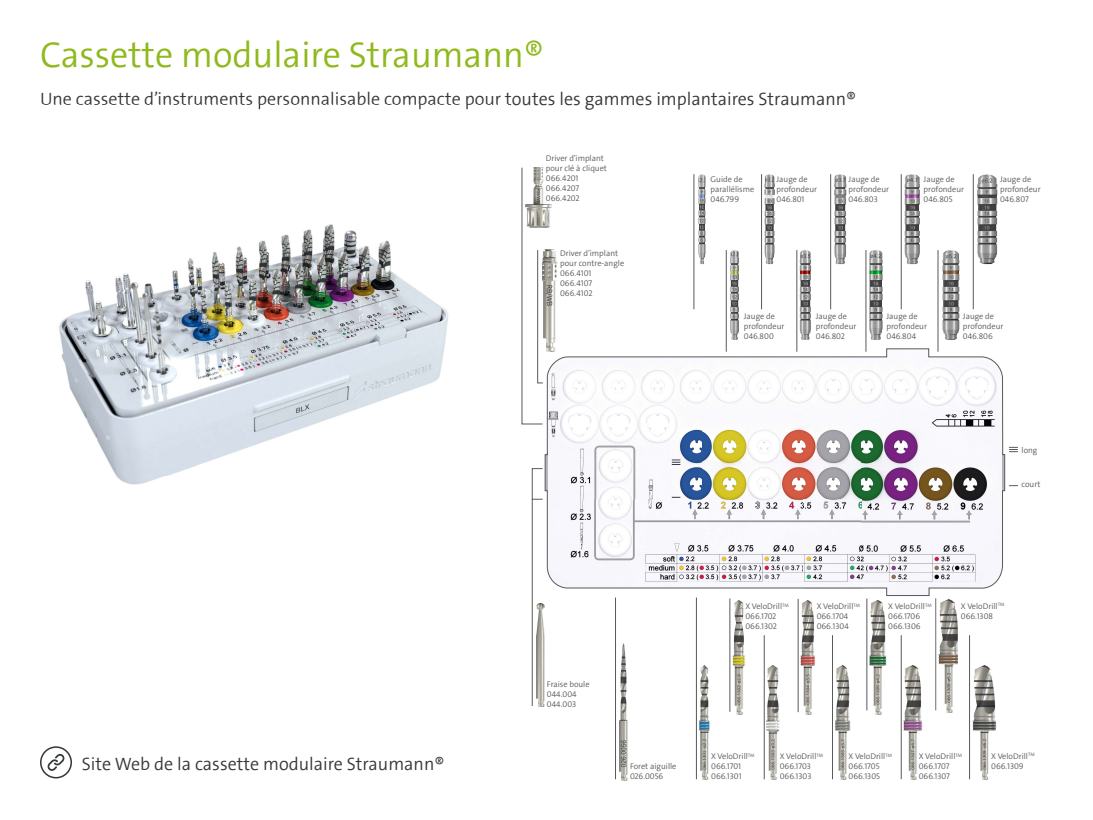
<style>
.page{position:relative;width:1093px;height:820px;background:#fff}
.page>*{position:absolute;margin:0;border:0;box-sizing:border-box;transform-origin:0 0}
.t1{font:36px "The Sans LP4 Se Lig";color:#8fb91c}
.t2{font:18px "The Sans LP4 Se Lig";color:#36393a}
.t3{font:8.28px/10px "The Sans LP4 Se Lig";color:#58595b}
</style>
<div class="page">
<img style="left:543px;top:180px;width:9px;height:47px">
<img style="left:543px;top:249px;width:14px;height:99px">
<img style="left:698px;top:174px;width:7px;height:90px">
<img style="left:764px;top:174px;width:11px;height:90px">
<img style="left:730px;top:250px;width:9px;height:90px">
<img style="left:799px;top:250px;width:12px;height:90px">
<img style="left:869px;top:250px;width:13px;height:90px">
<img style="left:834px;top:174px;width:12px;height:90px">
<svg style="left:545px;top:348px;width:460px;height:247px"></svg>
<img style="left:942px;top:250px;width:17px;height:90px">
<img style="left:904px;top:174px;width:16px;height:90px">
<img style="left:977px;top:174px;width:20px;height:90px">
<img style="left:732px;top:600px;width:13px;height:114px">
<img style="left:800px;top:600px;width:15px;height:114px">
<img style="left:867px;top:598px;width:20px;height:116px">
<img style="left:938px;top:599px;width:20px;height:114px">
<img style="left:699px;top:665px;width:11px;height:114px">
<img style="left:835px;top:665px;width:15px;height:114px">
<img style="left:766px;top:665px;width:14px;height:114px">
<img style="left:903px;top:665px;width:19px;height:114px">
<img style="left:973px;top:665px;width:24px;height:114px">
<img style="left:543px;top:604px;width:1px;height:102px">
<img style="left:620px;top:643px;width:8px;height:136px">
<svg style="left:521px;top:167px;width:22px;height:257px"></svg>
<hr style="left:796px;top:250px;width:1px;height:101px;background:#58595b">
<hr style="left:761px;top:174px;width:1px;height:135px;background:#58595b">
<hr style="left:830px;top:174px;width:1px;height:135px;background:#58595b">
<hr style="left:901px;top:174px;width:1px;height:135px;background:#58595b">
<hr style="left:973px;top:174px;width:1px;height:135px;background:#58595b">
<hr style="left:726px;top:250px;width:1px;height:101px;background:#58595b">
<hr style="left:694px;top:174px;width:1px;height:135px;background:#58595b">
<hr style="left:866px;top:250px;width:1px;height:101px;background:#58595b">
<hr style="left:938px;top:250px;width:1px;height:101px;background:#58595b">
<svg style="left:1009px;top:447px;width:8px;height:5px"></svg>
<hr style="left:729px;top:598px;width:1px;height:113px;background:#58595b">
<hr style="left:798px;top:598px;width:1px;height:113px;background:#58595b">
<hr style="left:866px;top:598px;width:1px;height:112px;background:#58595b">
<hr style="left:935px;top:598px;width:1px;height:112px;background:#6d6e71">
<hr style="left:696px;top:597px;width:1px;height:181px;background:#58595b">
<hr style="left:615px;top:597px;width:1px;height:181px;background:#58595b">
<hr style="left:764px;top:635px;width:1px;height:143px;background:#58595b">
<hr style="left:832px;top:635px;width:1px;height:143px;background:#58595b">
<hr style="left:901px;top:635px;width:1px;height:143px;background:#58595b">
<hr style="left:969px;top:635px;width:1px;height:143px;background:#58595b">
<svg style="left:532px;top:468px;width:11px;height:238px"></svg>
<svg style="left:40px;top:746px;width:32px;height:32px"></svg>
<img style="left:59px;top:258px;width:139px;height:218px">
<img style="left:198px;top:109px;width:198px;height:356px">
<img style="left:396px;top:109px;width:72px;height:287px">
<img style="left:116px;top:476px;width:48px;height:9px">
<img style="left:258px;top:105px;width:210px;height:4px">
<h1 class="t1" style="left:40px;top:31px;width:506px">Cassette modulaire Straumann®</h1>
<h2 class="t2" style="left:40px;top:87px;width:818px">Une cassette d’instruments personnalisable compacte pour toutes les gammes implantaires Straumann®</h2>
<p class="t3" style="left:546px;top:153px;width:63px">Driver d’implant pour clé à cliquet<br>066.4201<br>066.4207<br>066.4202</p>
<p class="t3" style="left:560px;top:248px;width:66px">Driver d’implant pour contre-angle<br>066.4101<br>066.4107<br>066.4102</p>
<p class="t3" style="left:710px;top:174px;width:45px">Guide de parallélisme<br>046.799</p>
<p class="t3" style="left:776px;top:174px;width:42px">Jauge de profondeur<br>046.801</p>
<p class="t3" style="left:848px;top:174px;width:42px">Jauge de profondeur<br>046.803</p>
<p class="t3" style="left:923px;top:174px;width:42px">Jauge de profondeur<br>046.805</p>
<p class="t3" style="left:1000px;top:174px;width:42px">Jauge de profondeur<br>046.807</p>
<h2 class="t2" style="left:82px;top:752px;width:364px">Site Web de la cassette modulaire Straumann®</h2>
<p class="t3" style="left:744px;top:311px;width:42px">Jauge de profondeur<br>046.800</p>
<p class="t3" style="left:816px;top:311px;width:42px">Jauge de profondeur<br>046.802</p>
<p class="t3" style="left:886px;top:311px;width:42px">Jauge de profondeur<br>046.804</p>
<p class="t3" style="left:963px;top:311px;width:42px">Jauge de profondeur<br>046.806</p>
<p class="t3" style="left:1021px;top:444px;width:17px">long</p>
<p class="t3" style="left:1021px;top:479px;width:20px">court</p>
<p class="t3" style="left:547px;top:678px;width:44px">Fraise boule<br>044.004<br>044.003</p>
<p class="t3" style="left:745px;top:601px;width:45px">X VeloDrill<sup>TM<br></sup>066.1702<br>066.1302</p>
<p class="t3" style="left:817px;top:601px;width:45px">X VeloDrill<sup>TM<br></sup>066.1704<br>066.1304</p>
<p class="t3" style="left:888px;top:601px;width:45px">X VeloDrill<sup>TM<br></sup>066.1706<br>066.1306</p>
<p class="t3" style="left:961px;top:600px;width:45px">X VeloDrill<sup>TM<br></sup>066.1308</p>
<p class="t3" style="left:630px;top:761px;width:48px">Foret aiguille<br>026.0056</p>
<p class="t3" style="left:780px;top:751px;width:45px">X VeloDrill<sup>TM<br></sup>066.1703<br>066.1303</p>
<p class="t3" style="left:848px;top:751px;width:45px">X VeloDrill<sup>TM<br></sup>066.1705<br>066.1305</p>
<p class="t3" style="left:919px;top:751px;width:45px">X VeloDrill<sup>TM<br></sup>066.1707<br>066.1307</p>
<p class="t3" style="left:991px;top:751px;width:45px">X VeloDrill<sup>TM<br></sup>066.1309</p>
<p class="t3" style="left:711px;top:751px;width:45px">X VeloDrill<sup>TM<br></sup>066.1701<br>066.1301</p>
</div>
